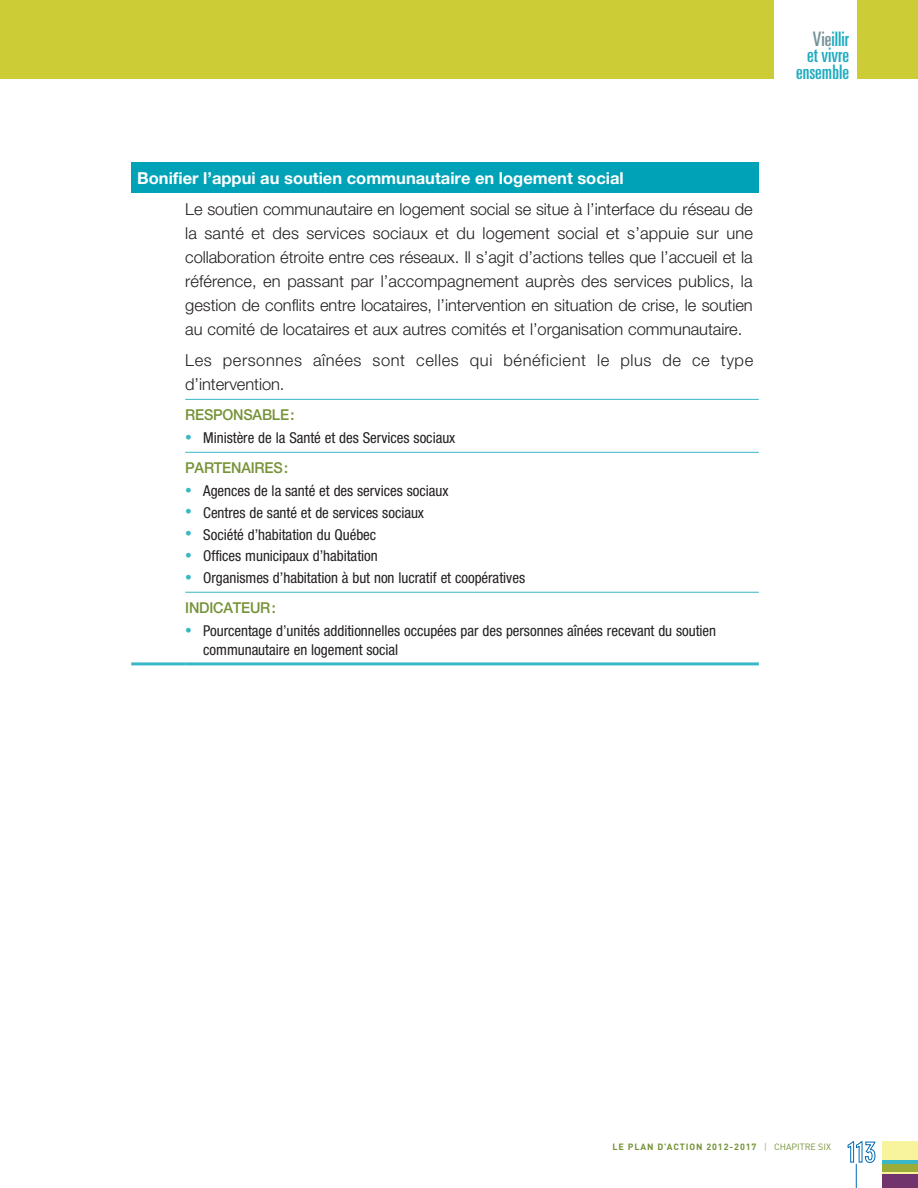
<style>
.page{position:relative;width:918px;height:1188px;background:#fff}
.page>*{position:absolute;margin:0;border:0;box-sizing:border-box;transform-origin:0 0}
.t1{font:ultra-condensed 19.95px/16.2px "Univers";color:#1eacc0;text-align:right}
.t2{font:300 16.5px/24px "Helvetica Neue";letter-spacing:-.005em;color:#231f20;text-align:justify}
.t3{font:300 16.5px/24px "Helvetica Neue";letter-spacing:.035em;color:#231f20}
.t4{font:700 16.5px "Helvetica Neue";color:#fff}
.t5{font:condensed 15px/29.7px "Helvetica Neue";color:#231f20}
.t6{font:500 15px "Helvetica Neue";letter-spacing:-.015em;color:#759237;scale:.96 1}
.t7{font:700 9px "DIN";letter-spacing:.1em;color:#759237}
.s1{font-size:13.5px;color:#39b7c8}
.s2{font-weight:500;font-stretch:normal;color:#759237}
.s3{color:#769299}
.s4{font-weight:300}
.s5{font-weight:400}
</style>
<div class="page">
<div style="left:857px;top:0;width:61px;height:79px;background:#cbcc36"></div>
<div style="left:0;top:0;width:774px;height:79px;background:#cbcc36"></div>
<svg style="left:848px;top:1141px;width:28px;height:47px"></svg>
<div style="left:882px;top:1174px;width:36px;height:14px;background:#72346c"></div>
<hr style="left:882px;top:1172px;width:36px;height:2px;background:#f8f49e">
<div style="left:882px;top:1160px;width:36px;height:12px;background:#9aad3b"></div>
<hr style="left:882px;top:1160px;width:36px;height:4px;background:#39b7c8">
<div style="left:882px;top:1141px;width:36px;height:19px;background:#f8f49e"></div>
<div style="left:131px;top:162px;width:628px;height:31px;background:#00a2b7"></div>
<hr style="left:185px;top:452px;width:574px;height:1px;background:#39b7c8">
<hr style="left:185px;top:592px;width:574px;height:1px;background:#39b7c8">
<hr style="left:185px;top:399px;width:574px;height:1px;background:#39b7c8">
<hr style="left:131px;top:662px;width:54px;height:3px;background:#39b7c8">
<hr style="left:185px;top:662px;width:574px;height:3px;background:#39b7c8">
<p class="t4" style="left:137px;top:168px;width:488px">Bonifier l’appui au soutien communautaire en logement social</p>
<p class="t2" style="left:185px;top:197px;width:569px">Le soutien communautaire en logement social se situe à l’interface du réseau de la santé et des services sociaux et du logement social et s’appuie sur une collaboration étroite entre ces réseaux. Il s’agit d’actions telles que l’accueil et la référence, en passant par l’accompagnement auprès des services publics, la gestion de conflits entre locataires, l’intervention en situation de crise, le soutien au comité de locataires et aux autres comités et l’organisation communautaire.</p>
<p class="t3" style="left:185px;top:348px;width:569px">Les personnes aînées sont celles qui bénéficient le plus de ce type d’intervention.</p>
<p class="t6" style="left:185px;top:406px;width:115px">RESPONSABLE :</p>
<p class="t5" style="left:185px;top:423px;width:272px"><span class="s1">•</span> Ministère de la Santé et des Services sociaux<br><span class="s2">PARTENAIRES :</span></p>
<p class="t5" style="left:185px;top:476px;width:265px"><span class="s1">•</span> Agences de la santé et des services sociaux</p>
<p class="t5" style="left:185px;top:498px;width:240px"><span class="s1">•</span> Centres de santé et de services sociaux</p>
<p class="t5" style="left:185px;top:519px;width:193px"><span class="s1">•</span> Société d’habitation du Québec</p>
<p class="t5" style="left:185px;top:541px;width:194px"><span class="s1">•</span> Offices municipaux d’habitation</p>
<p class="t5" style="left:185px;top:563px;width:341px"><span class="s1">•</span> Organismes d’habitation à but non lucratif et coopératives<br><span class="s2">INDICATEUR :</span></p>
<p class="t5" style="left:203px;top:621px;width:514px;line-height:18.8px;text-indent:-18px"><span class="s1">•</span> Pourcentage d’unités additionnelles occupées par des personnes aînées recevant du soutien communautaire en logement social</p>
<p class="t1" style="left:796px;top:31px;width:54px"><span class="s3">Vie</span>illir<br>et vivre ensemble</p>
<p class="t7" style="left:612px;top:1141px;width:220px">LE PLAN D’ACTION 2012-2017 <span class="s4">|</span> <span class="s5">CHAPITRE SIX</span></p>
</div>
